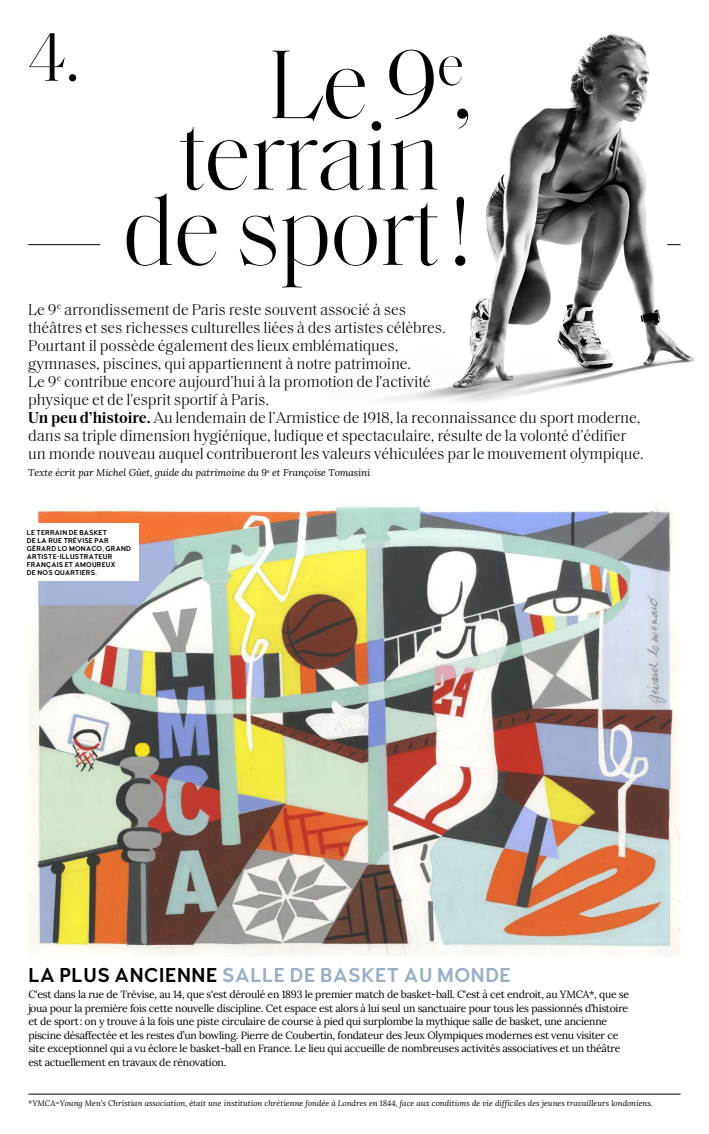
<style>
.page{position:relative;width:709px;height:1134px;background:#fff}
.page>*{position:absolute;margin:0;border:0;box-sizing:border-box;transform-origin:0 0}
.t1{font:300 99.2px "Saol Display";letter-spacing:-.02em;color:#000}
.t2{font:300 70px "Saol Display";color:#000}
.t3{font:600 20px "Woodford Bourne";letter-spacing:.03em;color:#9bafc4}
.t4{font:300 16px/18px "Saol Text";letter-spacing:-.01em;color:#000}
.t5{font:10.5px/13.5px "Lora";letter-spacing:-.025em;color:#000}
.t6{font:italic 10px "Lora";letter-spacing:-.01em;color:#000}
.t7{font:italic 8px "Lora";color:#000}
.t8{font:600 7px/8px "Woodford Bourne";letter-spacing:.03em;color:#000}
.s1{font-weight:600}
.s2{color:#000}
</style>
<div class="page">
<img style="left:382px;top:34px;width:313px;height:368px">
<svg style="left:667px;top:244px;width:13px;height:1px"></svg>
<hr style="left:28px;top:244px;width:72px;height:1px;background:#000">
<img style="left:28px;top:502px;width:652px;height:454px">
<hr style="left:28px;top:1094px;width:652px;height:1px;background:#000">
<div style="left:21px;top:523px;width:118px;height:58px;background:#fff"></div>
<h2 class="t2" style="left:29px;top:7px;width:53px">4.</h2>
<h1 class="t1" style="left:268px;top:14px;width:207px">Le 9<sup>e</sup>,</h1>
<h1 class="t1" style="left:178px;top:85px;width:264px">terrain</h1>
<h1 class="t1" style="left:122px;top:161px;width:352px">de sport!</h1>
<p class="t4" style="left:28px;top:299px;width:616px">Le 9<sup>e</sup> arrondissement de Paris reste souvent associé à ses<br>théâtres et ses richesses culturelles liées à des artistes célèbres.<br>Pourtant il possède également des lieux emblématiques,<br>gymnases, piscines, qui appartiennent à notre patrimoine.<br>Le 9<sup>e</sup> contribue encore aujourd’hui à la promotion de l'activité<br>physique et de l'esprit sportif à Paris.<br><span class="s1">Un peu d’histoire.</span> Au lendemain de l’Armistice de 1918, la reconnaissance du sport moderne, dans sa triple dimension hygiénique, ludique et spectaculaire, résulte de la volonté d’édifier un monde nouveau auquel contribueront les valeurs véhiculées par le mouvement olympique.</p>
<p class="t6" style="left:28px;top:466px;width:344px">Texte écrit par Michel Güet, guide du patrimoine du 9<sup>e</sup> et Françoise Tomasini</p>
<p class="t8" style="left:27px;top:529px;width:105px">LE TERRAIN DE BASKET<br>DE LA RUE TRÉVISE PAR<br>GÉRARD LO MONACO, GRAND<br>ARTISTE-ILLUSTRATEUR<br>FRANÇAIS ET AMOUREUX<br>DE NOS QUARTIERS.</p>
<h3 class="t3" style="left:28px;top:964px;width:484px"><span class="s2">LA PLUS ANCIENNE</span> SALLE DE BASKET AU MONDE</h3>
<p class="t5" style="left:28px;top:987px;width:602px">C'est dans la rue de Trévise, au 14, que s'est déroulé en 1893 le premier match de basket-ball. C'est à cet endroit, au YMCA*, que se joua pour la première fois cette nouvelle discipline. Cet espace est alors à lui seul un sanctuaire pour tous les passionnés d’histoire et de sport: on y trouve à la fois une piste circulaire de course à pied qui surplombe la mythique salle de basket, une ancienne piscine désaffectée et les restes d’un bowling. Pierre de Coubertin, fondateur des Jeux Olympiques modernes est venu visiter ce site exceptionnel qui a vu éclore le basket-ball en France. Le lieu qui accueille de nombreuses activités associatives et un théâtre est actuellement en travaux de rénovation.</p>
<p class="t7" style="left:28px;top:1097px;width:626px">*YMCA=Young Men’s Christian association, était une institution chrétienne fondée à Londres en 1844, face aux conditions de vie difficiles des jeunes travailleurs londoniens.</p>
</div>
